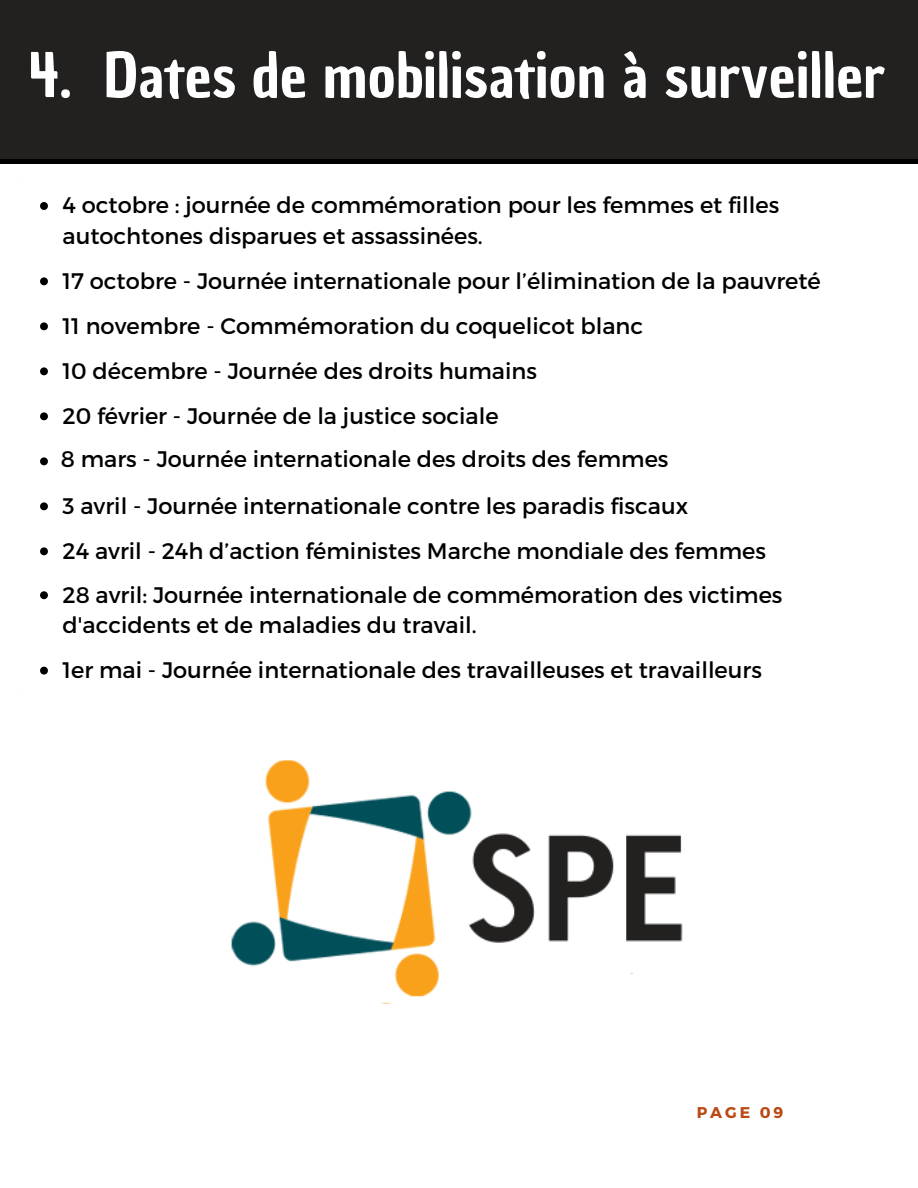
<style>
.page{position:relative;width:918px;height:1188px;background:#fff}
.page>*{position:absolute;margin:0;border:0;box-sizing:border-box;transform-origin:0 0}
.t1{font:60px "Chau Philomene One";color:#fff}
.t2{font:22.5px/45px "Montserrat";color:#000}
.t3{font:700 15.6px "Montserrat";letter-spacing:.19em;color:#bb4812}
</style>
<div class="page">
<div style="left:0;top:13px;width:918px;height:150px;background:#232020"></div>
<div style="left:0;top:0;width:918px;height:13px;background:#232020"></div>
<svg style="left:40px;top:202px;width:8px;height:8px"></svg>
<svg style="left:40px;top:277px;width:8px;height:8px"></svg>
<svg style="left:40px;top:322px;width:8px;height:8px"></svg>
<svg style="left:40px;top:367px;width:8px;height:8px"></svg>
<svg style="left:40px;top:412px;width:8px;height:8px"></svg>
<svg style="left:40px;top:457px;width:8px;height:8px"></svg>
<svg style="left:40px;top:502px;width:8px;height:8px"></svg>
<svg style="left:40px;top:547px;width:8px;height:8px"></svg>
<svg style="left:40px;top:591px;width:8px;height:8px"></svg>
<svg style="left:40px;top:667px;width:8px;height:8px"></svg>
<img style="left:231px;top:760px;width:452px;height:243px">
<h1 class="t1" style="left:30px;top:35px;width:857px">4. Dates de mobilisation à surveiller</h1>
<p class="t2" style="left:63px;top:189px;width:718px;line-height:30.3px">4 octobre : journée de commémoration pour les femmes et filles autochtones disparues et assassinées.</p>
<p class="t2" style="left:63px;top:257px;width:760px">17 octobre - Journée internationale pour l’élimination de la pauvreté 11 novembre - Commémoration du coquelicot blanc<br>10 décembre - Journée des droits humains<br>20 février - Journée de la justice sociale</p>
<p class="t2" style="left:61px;top:435px;width:609px">8 mars - Journée internationale des droits des femmes</p>
<p class="t2" style="left:63px;top:482px;width:721px;line-height:44.4px">3 avril - Journée internationale contre les paradis fiscaux<br>24 avril - 24h d’action féministes Marche mondiale des femmes<br>28 avril: Journée internationale de commémoration des victimes</p>
<p class="t2" style="left:63px;top:601px;width:701px">d'accidents et de maladies du travail.<br>1er mai - Journée internationale des travailleuses et travailleurs</p>
<p class="t3" style="left:697px;top:1103px;width:88px">PAGE 09</p>
</div>
